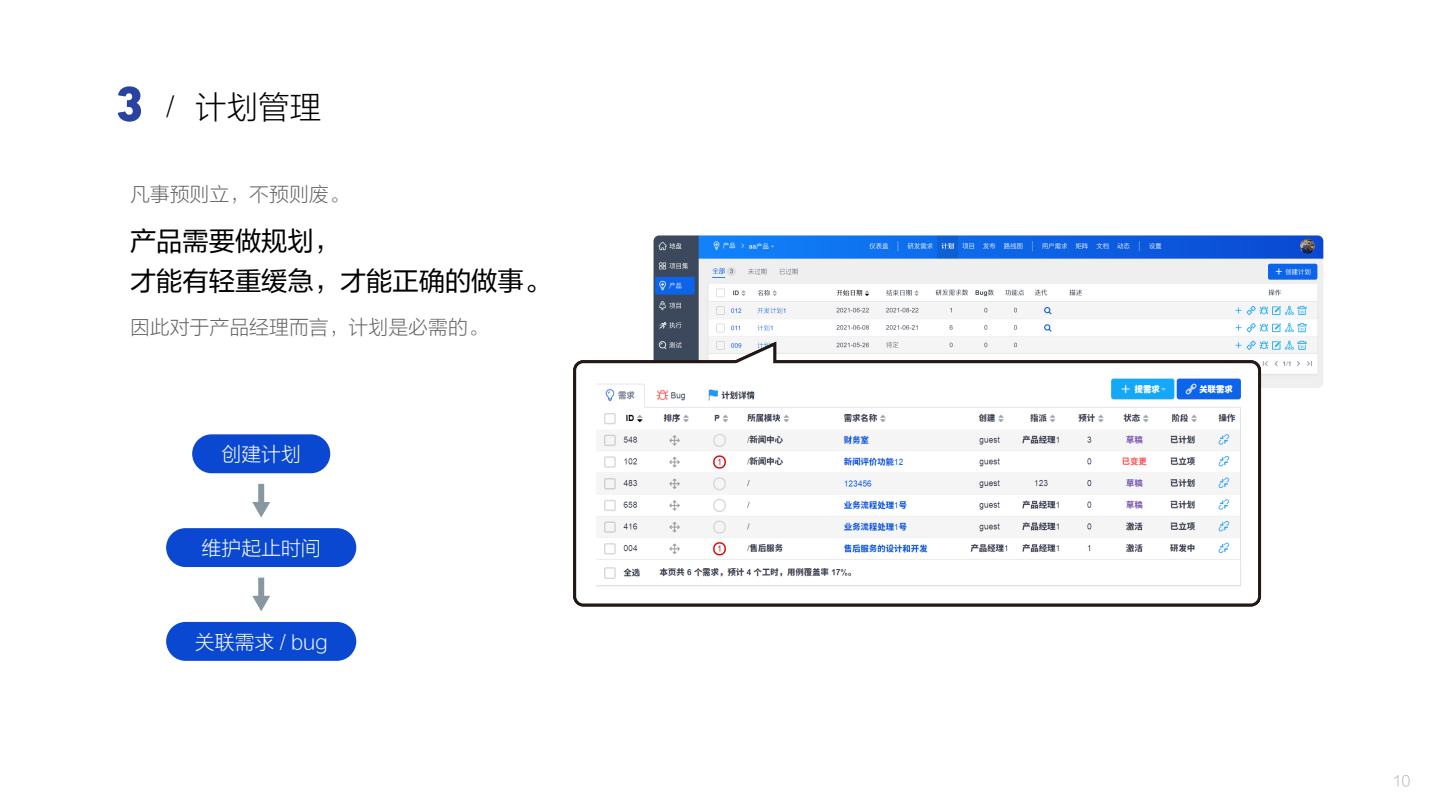
<style>
.page{position:relative;width:1440px;height:810px;background:#fff}
.page>*{position:absolute;margin:0;border:0;box-sizing:border-box;transform-origin:0 0}
.t1{font:31.5px "FZLTKHK GBK1 0";color:#000}
.t2{font:26.25px/39.8px "FZLTHJW GB1 0";color:#000}
.t3{font:19.88px "FZLTKHK GBK1 0";color:#666}
.t4{font:19.88px "FZLTKHK GBK1 0";color:#fff}
.t5{font:14.77px "FZLTKHK GBK1 0";color:#b3b3b3}
.s1{font-family:"DIN Next LT Pro";font-weight:800;font-size:50.1px;color:#2842a2}
.s2{font-size:27.38px}
</style>
<div class="page">
<img style="left:654px;top:235px;width:669px;height:153px">
<div style="left:573px;top:360px;width:688px;height:246px;border:6px solid #231815;border-radius:7px"></div>
<div style="left:576px;top:363px;width:682px;height:240px;background:#fff;border-radius:7px"></div>
<svg style="left:703px;top:338px;width:78px;height:26px"></svg>
<img style="left:597px;top:383px;width:351px;height:204px">
<img style="left:948px;top:378px;width:293px;height:209px">
<div style="left:192px;top:434px;width:138px;height:39px;background:#0a48d1;border-radius:19px"></div>
<div style="left:166px;top:528px;width:190px;height:39px;background:#0a48d1;border-radius:19px"></div>
<div style="left:166px;top:622px;width:190px;height:39px;background:#0a48d1;border-radius:19px"></div>
<div style="left:258px;top:484px;width:6px;height:21px;background:#8898a0"></div>
<svg style="left:252px;top:502px;width:18px;height:16px"></svg>
<div style="left:258px;top:578px;width:6px;height:20px;background:#8898a0"></div>
<svg style="left:252px;top:596px;width:18px;height:15px"></svg>
<h1 class="t1" style="left:115px;top:89px;width:207px"><span class="s1">3</span> <span class="s2">/</span> 计划管理</h1>
<p class="t3" style="left:130px;top:183px;width:220px">凡事预则立，不预则废。</p>
<h2 class="t2" style="left:130px;top:222px;width:421px">产品需要做规划，<br>才能有轻重缓急，才能正确的做事。</h2>
<p class="t3" style="left:130px;top:317px;width:359px">因此对于产品经理而言，计划是必需的。</p>
<p class="t4" style="left:221px;top:444px;width:81px">创建计划</p>
<p class="t4" style="left:202px;top:537px;width:121px">维护起止时间</p>
<p class="t4" style="left:195px;top:631px;width:134px">关联需求 / bug</p>
<p class="t5" style="left:1392px;top:773px;width:19px">10</p>
</div>
